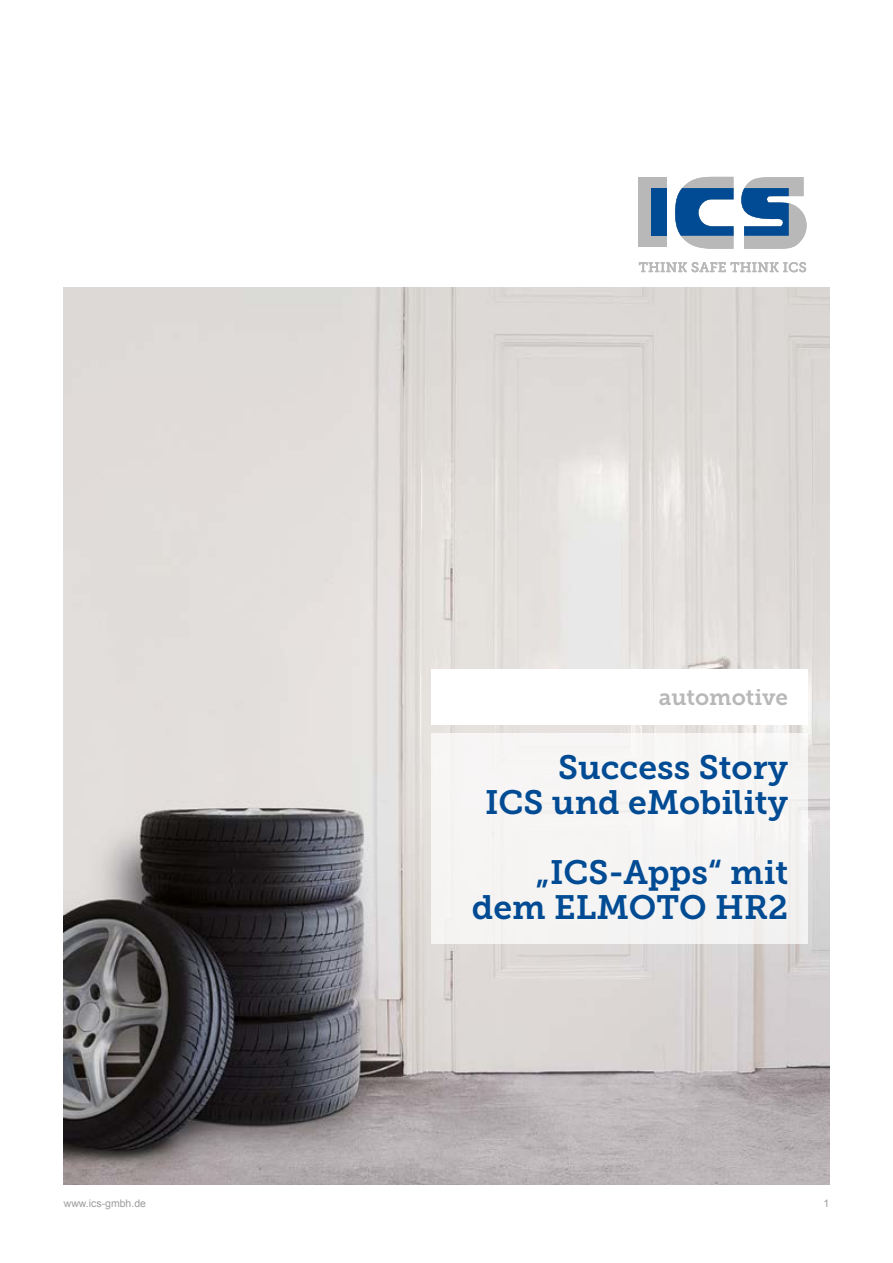
<style>
.page{position:relative;width:893px;height:1263px;background:#fff}
.page>*{position:absolute;margin:0;border:0;box-sizing:border-box;transform-origin:0 0}
.t1{font:33.6px/35.1px "Museo Slab 700";color:#004b93;text-align:right}
.t2{font:22.5px "Museo Slab 700";color:#b9b8b8}
.t3{font:10.5px "Arial";color:#9d9d9c}
</style>
<div class="page">
<img style="left:64px;top:287px;width:765px;height:897px">
<div style="left:638px;top:177px;width:29px;height:70px;background:#b9b8b8"></div>
<svg style="left:675px;top:177px;width:58px;height:72px"></svg>
<div style="left:651px;top:188px;width:16px;height:48px;background:#004b93"></div>
<svg style="left:741px;top:177px;width:66px;height:72px"></svg>
<svg style="left:639px;top:262px;width:167px;height:10px"></svg>
<div style="left:432px;top:733px;width:376px;height:211px;background:#f6f5f4"></div>
<div style="left:432px;top:670px;width:376px;height:55px;background:#fff"></div>
<p class="t2" style="left:659px;top:684px;width:131px">automotive</p>
<p class="t1" style="left:485px;top:750px;width:305px">Success Story<br>ICS und eMobility</p>
<p class="t1" style="left:472px;top:855px;width:318px">„ICS-Apps“ mit dem ELMOTO HR2</p>
<p class="t3" style="left:105px;top:1196px;width:28px">ag.de</p>
<p class="t3" style="left:823px;top:1196px;width:7px">1</p>
<p class="t3" style="left:64px;top:1196px;width:84px">www.ics-gmbh.de</p>
</div>
